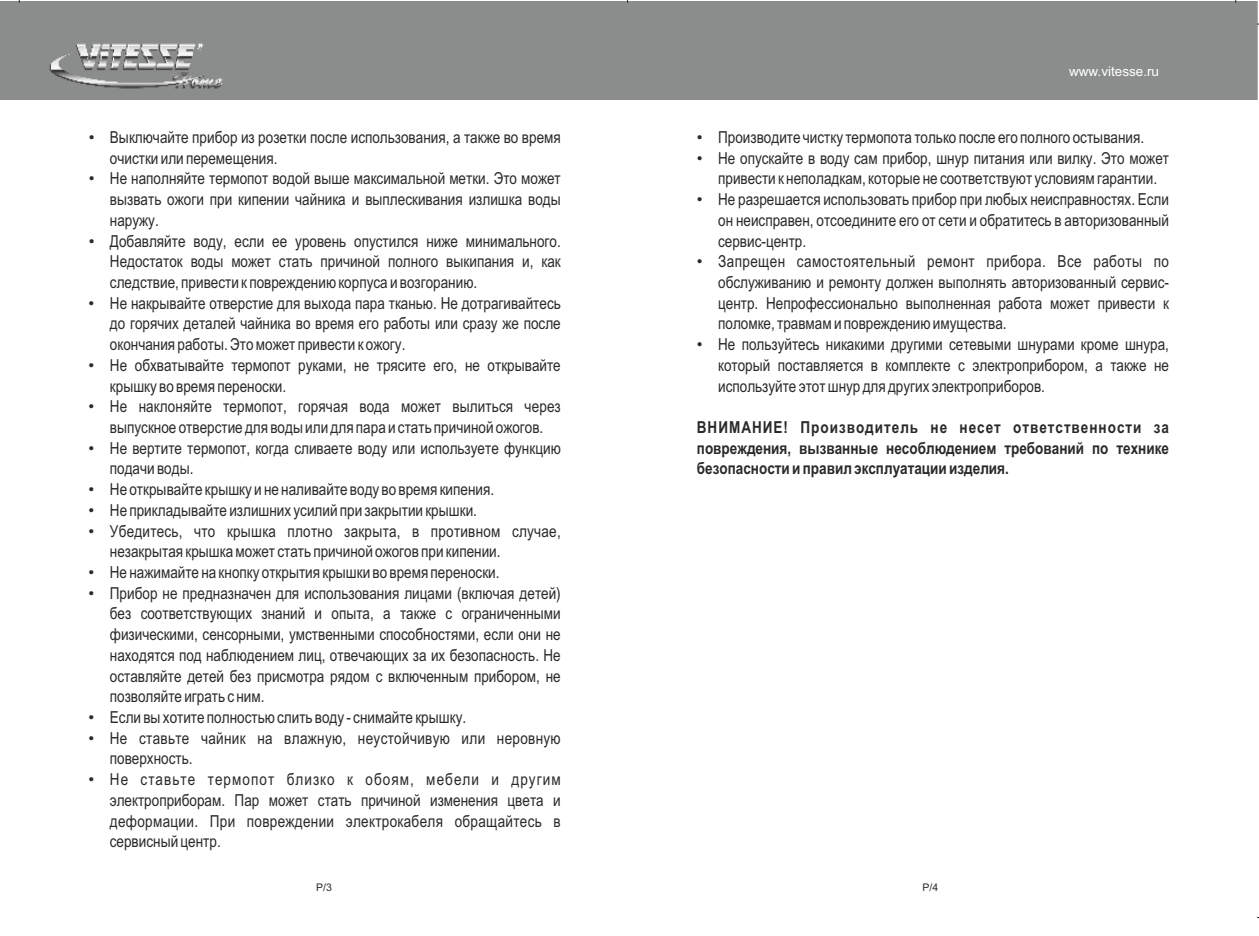
<style>
.page{position:relative;width:1259px;height:936px;background:#fff}
.page>*{position:absolute;margin:0;border:0;box-sizing:border-box;transform-origin:0 0}
.t1{font:16.5px/20.7px "Arial Narrow";color:#2b2929;text-align:justify}
.t2{font:700 16.5px/20.7px "Arial Narrow";color:#2b2929;text-align:justify}
.t3{font:16.5px/20.7px "Arial Narrow";letter-spacing:.02em;color:#2b2929}
.t4{font:13.5px "Arial";color:#fff}
.t5{font:10.5px "Arial";color:#2b2929}
.s1{font-family:"Arial"}
</style>
<div class="page">
<div style="left:0;top:2px;width:1257px;height:98px;background:#8b8c8c"></div>
<p class="t1" style="left:110px;top:128px;width:452px;text-indent:-21px"><span class="s1">•</span> Выключайте прибор из розетки после использования, а также во время очистки или перемещения.</p>
<p class="t1" style="left:110px;top:170px;width:452px;text-indent:-21px"><span class="s1">•</span> Не наполняйте термопот водой выше максимальной метки. Это может вызвать ожоги при кипении чайника и выплескивания излишка воды наружу.</p>
<p class="t1" style="left:110px;top:232px;width:452px;text-indent:-21px"><span class="s1">•</span> Добавляйте воду, если ее уровень опустился ниже минимального.<br>Недостаток воды может стать причиной полного выкипания и, как следствие, привести к повреждению корпуса и возгоранию.</p>
<p class="t1" style="left:110px;top:294px;width:452px;text-indent:-21px"><span class="s1">•</span> Не накрывайте отверстие для выхода пара тканью. Не дотрагивайтесь до горячих деталей чайника во время его работы или сразу же после окончания работы. Это может привести к ожогу.</p>
<p class="t1" style="left:110px;top:356px;width:452px;text-indent:-21px"><span class="s1">•</span> Не обхватывайте термопот руками, не трясите его, не открывайте крышку во время переноски.</p>
<p class="t1" style="left:89px;top:397px;width:474px;text-align:center"><span class="s1">•</span> Не наклоняйте термопот, горячая вода может вылиться через выпускное отверстие для воды или для пара и стать причиной ожогов.</p>
<p class="t1" style="left:110px;top:439px;width:452px;text-indent:-21px"><span class="s1">•</span> Не вертите термопот, когда сливаете воду или используете функцию подачи воды.</p>
<p class="t1" style="left:89px;top:480px;width:407px"><span class="s1">•</span> Не открывайте крышку и не наливайте воду во время кипения.</p>
<p class="t1" style="left:89px;top:501px;width:390px"><span class="s1">•</span> Не прикладывайте излишних усилий при закрытии крышки.</p>
<p class="t1" style="left:110px;top:522px;width:452px;text-indent:-21px"><span class="s1">•</span> Убедитесь, что крышка плотно закрыта, в противном случае, незакрытая крышка может стать причиной ожогов при кипении.</p>
<p class="t1" style="left:89px;top:563px;width:412px"><span class="s1">•</span> Не нажимайте на кнопку открытия крышки во время переноски.</p>
<p class="t1" style="left:110px;top:584px;width:452px;text-indent:-21px"><span class="s1">•</span> Прибор не предназначен для использования лицами (включая детей) без соответствующих знаний и опыта, а также с ограниченными физическими, сенсорными, умственными способностями, если они не находятся под наблюдением лиц, отвечающих за их безопасность. Не оставляйте детей без присмотра рядом с включенным прибором, не позволяйте играть с ним.</p>
<p class="t1" style="left:89px;top:708px;width:379px"><span class="s1">•</span> Если вы хотите полностью слить воду - снимайте крышку.</p>
<p class="t3" style="left:110px;top:729px;width:452px;text-indent:-21px"><span class="s1">•</span> Не ставьте чайник на влажную, неустойчивую или неровную поверхность.</p>
<p class="t1" style="left:110px;top:770px;width:452px;text-indent:-21px"><span class="s1">•</span> Не ставьте термопот близко к обоям, мебели и другим электроприборам. Пар может стать причиной изменения цвета и деформации. При повреждении электрокабеля обращайтесь в сервисный центр.</p>
<p class="t4" style="left:1069px;top:67px;width:92px">www.vitesse.ru</p>
<p class="t1" style="left:697px;top:128px;width:449px"><span class="s1">•</span> Производите чистку термопота только после его полного остывания.</p>
<p class="t1" style="left:697px;top:149px;width:474px;text-align:center"><span class="s1">•</span> Не опускайте в воду сам прибор, шнур питания или вилку. Это может привести к неполадкам, которые не соответствуют условиям гарантии.</p>
<p class="t1" style="left:718px;top:190px;width:452px;text-indent:-21px"><span class="s1">•</span> Не разрешается использовать прибор при любых неисправностях. Если он неисправен, отсоедините его от сети и обратитесь в авторизованный сервис-центр.</p>
<p class="t1" style="left:718px;top:253px;width:452px;text-indent:-21px"><span class="s1">•</span> Запрещен самостоятельный ремонт прибора. Все работы по обслуживанию и ремонту должен выполнять авторизованный сервис&shy;центр. Непрофессионально выполненная работа может привести к поломке, травмам и повреждению имущества.</p>
<p class="t1" style="left:718px;top:335px;width:452px;text-indent:-21px"><span class="s1">•</span> Не пользуйтесь никакими другими сетевыми шнурами кроме шнура, который поставляется в комплекте с электроприбором, а также не используйте этот шнур для других электроприборов.</p>
<p class="t2" style="left:697px;top:418px;width:474px">ВНИМАНИЕ! Производитель не несет ответственности за повреждения, вызванные несоблюдением требований по технике безопасности и правил эксплуатации изделия.</p>
<p class="t5" style="left:316px;top:883px;width:17px">P/3</p>
<p class="t5" style="left:922px;top:883px;width:17px">P/4</p>
</div>
